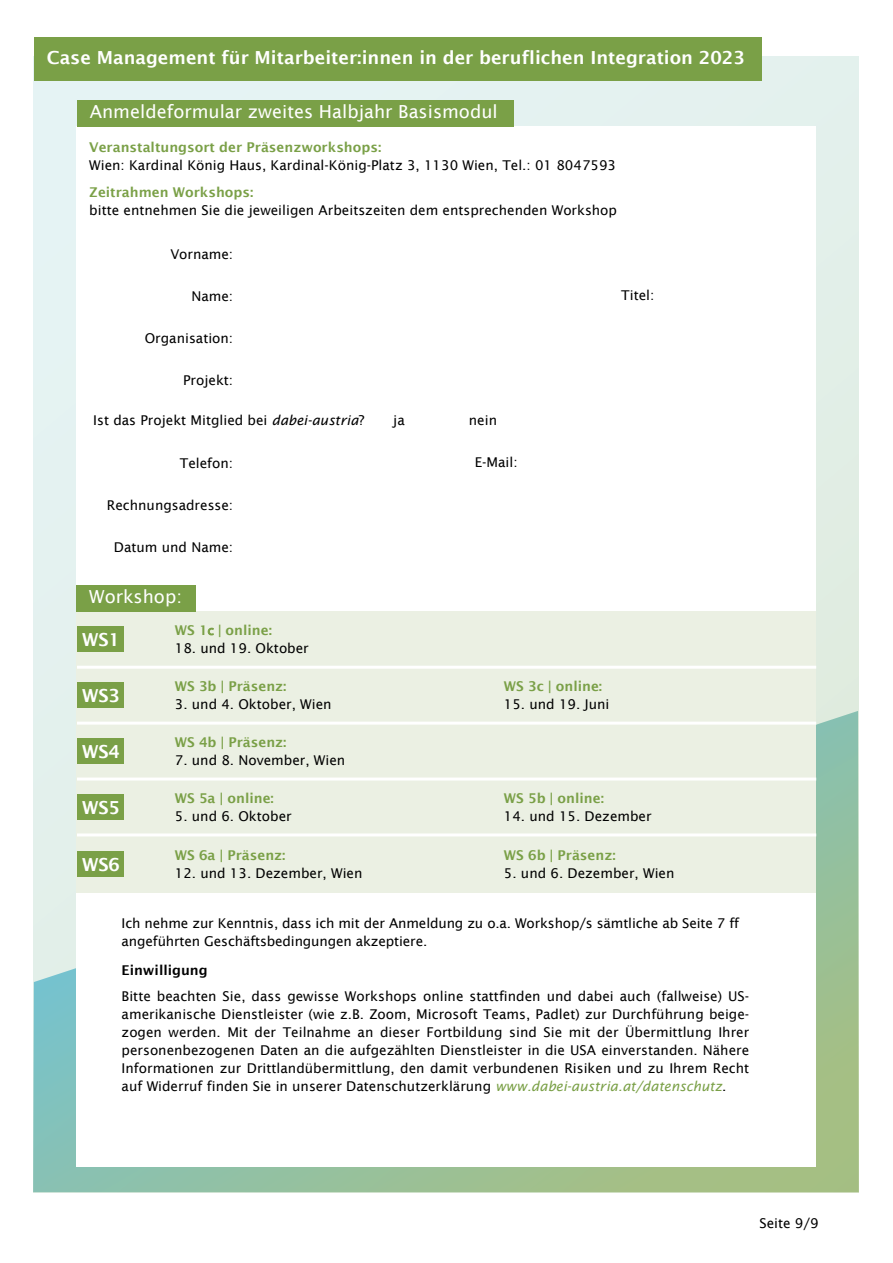
<style>
.page{position:relative;width:893px;height:1263px;background:#fff}
.page>*{position:absolute;margin:0;border:0;box-sizing:border-box;transform-origin:0 0}
.t1{font:600 18px "Lucida Sans";color:#fff}
.t2{font:18px "Lucida Sans";color:#fff}
.t3{font:13.5px/18px "Lucida Sans";color:#000}
.t4{font:600 13.5px "Lucida Sans";color:#7aa047}
.t5{font:600 13.5px "Lucida Sans";color:#000}
.s1{font-style:italic}
.s2{font-family:"Myriad Pro";font-weight:400}
.s3{font-style:italic;color:#7aa047}
</style>
<div class="page">
<div style="left:34px;top:57px;width:825px;height:1135px;background:linear-gradient(to right,#e6f4f6,#e3f0ec)"></div>
<svg style="left:33px;top:711px;width:826px;height:481px;background:#a5caad"></svg>
<div style="left:77px;top:127px;width:739px;height:1040px;background:#fff"></div>
<div style="left:77px;top:100px;width:436px;height:26px;background:#7aa047"></div>
<div style="left:34px;top:38px;width:727px;height:43px;background:#7aa047"></div>
<div style="left:77px;top:611px;width:739px;height:281px;background:#ebf0e3"></div>
<hr style="left:77px;top:666px;width:739px;height:3px;background:#fff">
<hr style="left:77px;top:722px;width:739px;height:3px;background:#fff">
<hr style="left:77px;top:777px;width:739px;height:3px;background:#fff">
<hr style="left:77px;top:833px;width:739px;height:3px;background:#fff">
<div style="left:77px;top:585px;width:119px;height:26px;background:#7aa047"></div>
<div style="left:77px;top:626px;width:47px;height:26px;background:#7aa047"></div>
<div style="left:77px;top:682px;width:47px;height:26px;background:#7aa047"></div>
<div style="left:77px;top:738px;width:47px;height:26px;background:#7aa047"></div>
<div style="left:77px;top:794px;width:47px;height:26px;background:#7aa047"></div>
<div style="left:77px;top:851px;width:47px;height:26px;background:#7aa047"></div>
<h1 class="t1" style="left:47px;top:48px;width:699px">Case Management für Mitarbeiter:innen in der beruflichen Integration 2023</h1>
<h1 class="t2" style="left:90px;top:101px;width:409px">Anmeldeformular zweites Halbjahr Basismodul</h1>
<p class="t4" style="left:89px;top:139px;width:294px">Veranstaltungsort der Präsenzworkshops:</p>
<p class="t3" style="left:89px;top:156px;width:528px">Wien: Kardinal König Haus, Kardinal-König-Platz 3, 1130 Wien, Tel.: 01 8047593</p>
<p class="t4" style="left:89px;top:184px;width:166px">Zeitrahmen Workshops:</p>
<p class="t3" style="left:89px;top:201px;width:529px">bitte entnehmen Sie die jeweiligen Arbeitszeiten dem entsprechenden Workshop</p>
<p class="t3" style="left:170px;top:245px;width:64px">Vorname:</p>
<p class="t3" style="left:191px;top:287px;width:43px">Name:</p>
<p class="t3" style="left:145px;top:329px;width:90px">Organisation:</p>
<p class="t3" style="left:183px;top:371px;width:52px">Projekt:</p>
<p class="t3" style="left:93px;top:411px;width:273px">Ist das Projekt Mitglied bei <span class="s1">dabei-austria</span>?</p>
<p class="t3" style="left:393px;top:411px;width:13px">ja</p>
<p class="t3" style="left:469px;top:411px;width:30px">nein</p>
<p class="t3" style="left:180px;top:455px;width:55px">Telefon:</p>
<p class="t3" style="left:107px;top:496px;width:128px">Rechnungsadresse:</p>
<p class="t3" style="left:114px;top:538px;width:121px">Datum und Name:</p>
<p class="t3" style="left:475px;top:454px;width:44px">E-Mail:</p>
<p class="t3" style="left:621px;top:286px;width:35px">Titel:</p>
<h1 class="t2" style="left:89px;top:586px;width:94px">Workshop:</h1>
<h1 class="t1" style="left:82px;top:629px;width:40px">WS1</h1>
<p class="t4" style="left:175px;top:622px;width:99px">WS 1<span class="s2">c</span> | online:</p>
<p class="t3" style="left:175px;top:640px;width:135px">18. und 19. Oktober</p>
<p class="t4" style="left:175px;top:679px;width:113px">WS 3b | Präsenz:</p>
<p class="t3" style="left:175px;top:695px;width:158px">3. und 4. Oktober, Wien</p>
<h1 class="t1" style="left:82px;top:685px;width:40px">WS3</h1>
<p class="t4" style="left:504px;top:679px;width:100px">WS 3c | online:</p>
<p class="t3" style="left:504px;top:695px;width:107px">15. und 19. Juni</p>
<h1 class="t1" style="left:82px;top:741px;width:40px">WS4</h1>
<h1 class="t1" style="left:82px;top:797px;width:40px">WS5</h1>
<h1 class="t1" style="left:82px;top:854px;width:40px">WS6</h1>
<p class="t4" style="left:175px;top:735px;width:113px">WS 4b | Präsenz:</p>
<p class="t3" style="left:175px;top:751px;width:172px">7. und 8. November, Wien</p>
<p class="t4" style="left:175px;top:791px;width:101px">WS 5a | online:</p>
<p class="t3" style="left:175px;top:807px;width:118px">5. und 6. Oktober</p>
<p class="t4" style="left:175px;top:848px;width:112px">WS 6a | Präsenz:</p>
<p class="t3" style="left:175px;top:864px;width:189px">12. und 13. Dezember, Wien</p>
<p class="t4" style="left:504px;top:791px;width:102px">WS 5b | online:</p>
<p class="t3" style="left:504px;top:807px;width:149px">14. und 15. Dezember</p>
<p class="t4" style="left:504px;top:848px;width:113px">WS 6b | Präsenz:</p>
<p class="t3" style="left:504px;top:864px;width:172px">5. und 6. Dezember, Wien</p>
<p class="t3" style="left:122px;top:914px;width:619px">Ich nehme zur Kenntnis, dass ich mit der Anmeldung zu o.a. Workshop/s sämtliche ab Seite 7 ff angeführten Geschäftsbedingungen akzeptiere.</p>
<p class="t5" style="left:122px;top:962px;width:88px">Einwilligung</p>
<p class="t3" style="left:122px;top:987px;width:629px;text-align:justify">Bitte beachten Sie, dass gewisse Workshops online stattfinden und dabei auch (fallweise) US&shy;amerikanische Dienstleister (wie z.B. Zoom, Microsoft Teams, Padlet) zur Durchführung beige&shy;zogen werden. Mit der Teilnahme an dieser Fortbildung sind Sie mit der Übermittlung Ihrer personenbezogenen Daten an die aufgezählten Dienstleister in die USA einverstanden. Nähere Informationen zur Drittlandübermittlung, den damit verbundenen Risiken und zu Ihrem Recht auf Widerruf finden Sie in unserer Datenschutzerklärung <span class="s3">www.dabei-austria.at/datenschutz</span>.</p>
<p class="t3" style="left:759px;top:1214px;width:61px">Seite 9/9</p>
</div>
